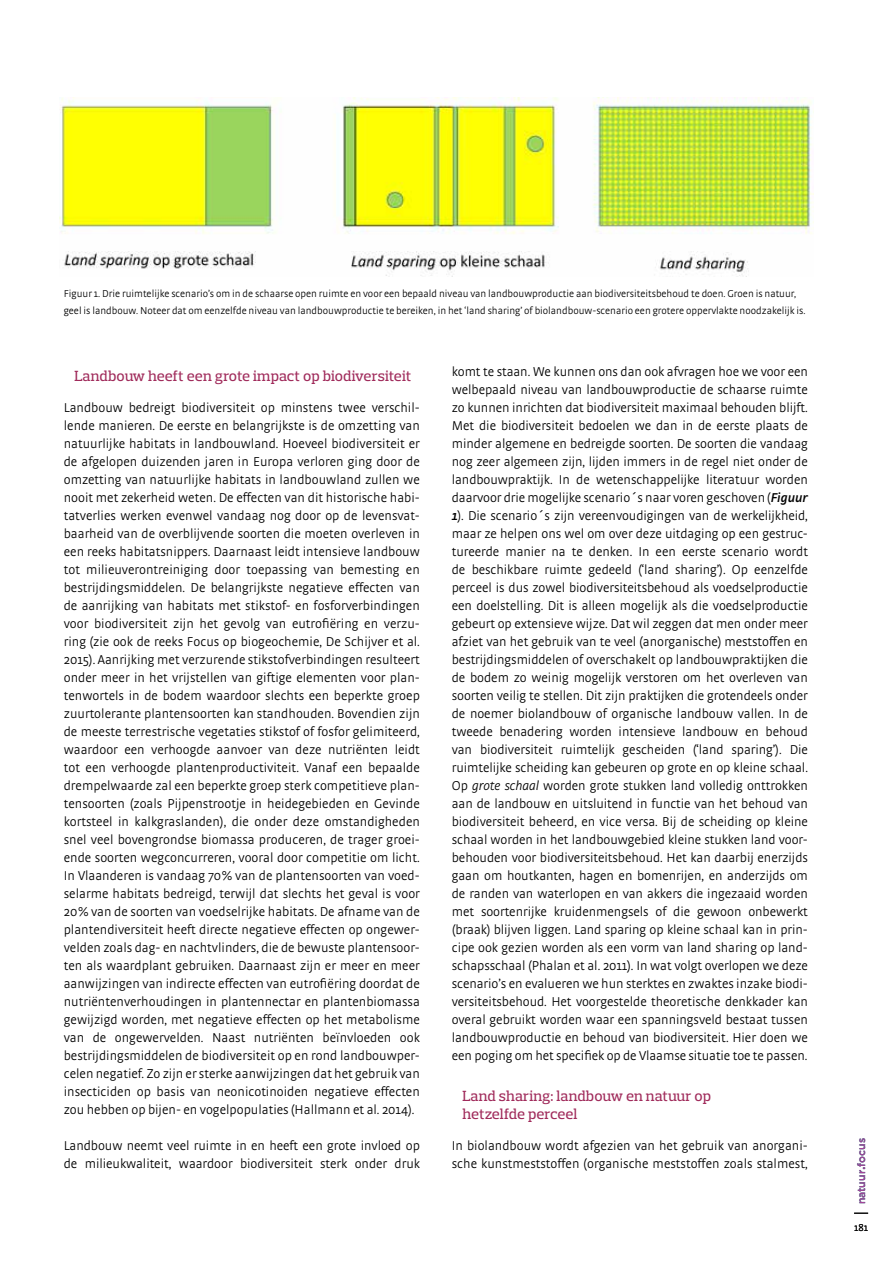
<style>
.page{position:relative;width:893px;height:1263px;background:#fff}
.page>*{position:absolute;margin:0;border:0;box-sizing:border-box;transform-origin:0 0}
.t1{font:500 15px/18px "Prelo Slab";color:#a02b5b}
.t2{font:300 13.5px/18px "Strada OT";letter-spacing:-.005em;color:#000;text-align:justify}
.t3{font:300 10.5px/16.5px "Strada OT";color:#000}
.t4{font:500 10.5px "Gotham";color:#a54399}
.s1{font-weight:600;font-style:italic}
.s2{font-style:italic}
</style>
<div class="page">
<svg style="left:854px;top:1213px;width:14px;height:1px"></svg>
<img style="left:60px;top:98px;width:754px;height:178px">
<p class="t3" style="left:64px;top:286px;width:743px">Figuur 1. Drie ruimtelijke scenario’s om in de schaarse open ruimte en voor een bepaald niveau van landbouwproductie aan biodiversiteitsbehoud te doen. Groen is natuur, geel is landbouw. Noteer dat om eenzelfde niveau van landbouwproductie te bereiken, in het ‘land sharing’ of biolandbouw-scenario een grotere oppervlakte noodzakelijk is.</p>
<p class="t1" style="left:74px;top:367px;width:338px">Landbouw heeft een grote impact op biodiversiteit</p>
<p class="t2" style="left:64px;top:399px;width:358px">Landbouw bedreigt biodiversiteit op minstens twee verschil&shy;lende manieren. De eerste en belangrijkste is de omzetting van natuurlijke habitats in landbouwland. Hoeveel biodiversiteit er de afgelopen duizenden jaren in Europa verloren ging door de omzetting van natuurlijke habitats in landbouwland zullen we nooit met zekerheid weten. De effecten van dit historische habi&shy;tatverlies werken evenwel vandaag nog door op de levensvat&shy;baarheid van de overblijvende soorten die moeten overleven in een reeks habitatsnippers. Daarnaast leidt intensieve landbouw tot milieuverontreiniging door toepassing van bemesting en bestrijdingsmiddelen. De belangrijkste negatieve effecten van de aanrijking van habitats met stikstof- en fosforverbindingen voor biodiversiteit zijn het gevolg van eutrofiëring en verzu&shy;ring (zie ook de reeks Focus op biogeochemie, De Schijver et al.<br>2015). Aanrijking met verzurende stikstofverbindingen resulteert onder meer in het vrijstellen van giftige elementen voor plan&shy;tenwortels in de bodem waardoor slechts een beperkte groep zuurtolerante plantensoorten kan standhouden. Bovendien zijn de meeste terrestrische vegetaties stikstof of fosfor gelimiteerd, waardoor een verhoogde aanvoer van deze nutriënten leidt tot een verhoogde plantenproductiviteit. Vanaf een bepaalde drempelwaarde zal een beperkte groep sterk competitieve plan&shy;tensoorten (zoals Pijpenstrootje in heidegebieden en Gevinde kortsteel in kalkgraslanden), die onder deze omstandigheden snel veel bovengrondse biomassa produceren, de trager groei&shy;ende soorten wegconcurreren, vooral door competitie om licht.<br>In Vlaanderen is vandaag 70% van de plantensoorten van voed&shy;selarme habitats bedreigd, terwijl dat slechts het geval is voor 20% van de soorten van voedselrijke habitats. De afname van de plantendiversiteit heeft directe negatieve effecten op ongewer&shy;velden zoals dag- en nachtvlinders, die de bewuste plantensoor&shy;ten als waardplant gebruiken. Daarnaast zijn er meer en meer aanwijzingen van indirecte effecten van eutrofiëring doordat de nutriëntenverhoudingen in plantennectar en plantenbiomassa gewijzigd worden, met negatieve effecten op het metabolisme van de ongewervelden. Naast nutriënten beïnvloeden ook bestrijdingsmiddelen de biodiversiteit op en rond landbouwper&shy;celen negatief. Zo zijn er sterke aanwijzingen dat het gebruik van insecticiden op basis van neonicotinoiden negatieve effecten zou hebben op bijen- en vogelpopulaties (Hallmann et al. 2014).</p>
<p class="t2" style="left:64px;top:1137px;width:358px">Landbouw neemt veel ruimte in en heeft een grote invloed op de milieukwaliteit, waardoor biodiversiteit sterk onder druk</p>
<p class="t2" style="left:452px;top:363px;width:358px">komt te staan. We kunnen ons dan ook afvragen hoe we voor een welbepaald niveau van landbouwproductie de schaarse ruimte zo kunnen inrichten dat biodiversiteit maximaal behouden blijft.<br>Met die biodiversiteit bedoelen we dan in de eerste plaats de minder algemene en bedreigde soorten. De soorten die vandaag nog zeer algemeen zijn, lijden immers in de regel niet onder de landbouwpraktijk. In de wetenschappelijke literatuur worden daarvoor drie mogelijke scenario´s naar voren geschoven (<span class="s1">Figuur 1</span>). Die scenario´s zijn vereenvoudigingen van de werkelijkheid, maar ze helpen ons wel om over deze uitdaging op een gestruc&shy;tureerde manier na te denken. In een eerste scenario wordt de beschikbare ruimte gedeeld (‘land sharing’). Op eenzelfde perceel is dus zowel biodiversiteitsbehoud als voedselproductie een doelstelling. Dit is alleen mogelijk als die voedselproductie gebeurt op extensieve wijze. Dat wil zeggen dat men onder meer afziet van het gebruik van te veel (anorganische) meststoffen en bestrijdingsmiddelen of overschakelt op landbouwpraktijken die de bodem zo weinig mogelijk verstoren om het overleven van soorten veilig te stellen. Dit zijn praktijken die grotendeels onder de noemer biolandbouw of organische landbouw vallen. In de tweede benadering worden intensieve landbouw en behoud van biodiversiteit ruimtelijk gescheiden (‘land sparing’). Die ruimtelijke scheiding kan gebeuren op grote en op kleine schaal.<br>Op <span class="s2">grote schaal</span> worden grote stukken land volledig onttrokken aan de landbouw en uitsluitend in functie van het behoud van biodiversiteit beheerd, en vice versa. Bij de scheiding op kleine schaal worden in het landbouwgebied kleine stukken land voor&shy;behouden voor biodiversiteitsbehoud. Het kan daarbij enerzijds gaan om houtkanten, hagen en bomenrijen, en anderzijds om de randen van waterlopen en van akkers die ingezaaid worden met soortenrijke kruidenmengsels of die gewoon onbewerkt (braak) blijven liggen. Land sparing op kleine schaal kan in prin&shy;cipe ook gezien worden als een vorm van land sharing op land&shy;schapsschaal (Phalan et al. 2011). In wat volgt overlopen we deze scenario’s en evalueren we hun sterktes en zwaktes inzake biodi&shy;versiteitsbehoud. Het voorgestelde theoretische denkkader kan overal gebruikt worden waar een spanningsveld bestaat tussen landbouwproductie en behoud van biodiversiteit. Hier doen we een poging om het specifiek op de Vlaamse situatie toe te passen.</p>
<p class="t1" style="left:462px;top:1087px;width:250px">Land sharing: landbouw en natuur op hetzelfde perceel</p>
<p class="t2" style="left:452px;top:1137px;width:358px">In biolandbouw wordt afgezien van het gebruik van anorgani&shy;sche kunstmeststoffen (organische meststoffen zoals stalmest,</p>
<p class="t4" style="left:855px;top:1204px;width:68px;rotate:-90deg">natuur<sub>•</sub>focus</p>
<p class="t3" style="left:854px;top:1219px;width:15px">181</p>
</div>
